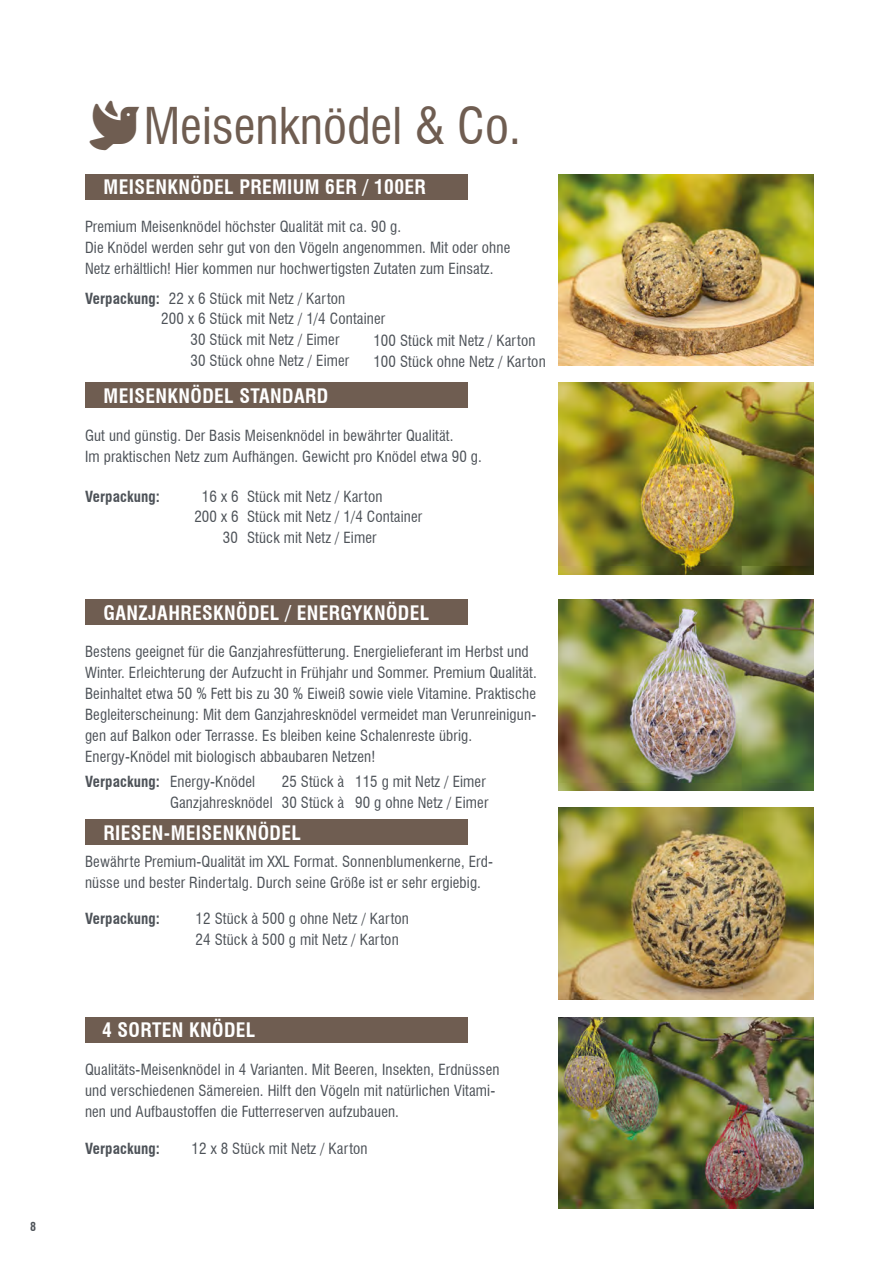
<style>
.page{position:relative;width:893px;height:1263px;background:#fff}
.page>*{position:absolute;margin:0;border:0;box-sizing:border-box;transform-origin:0 0}
.t1{font:condensed 49.5px "Swiss 721 BT";color:#6f5d51}
.Sorte_schwarz{font:700 condensed 19.5px "Swiss 721 BT";letter-spacing:.02em;color:#fff}
.Fließtext{font:condensed 15px/21px "Swiss 721 BT";letter-spacing:.01em;color:#4d5258}
.Verpackung{font:condensed 15px "Swiss 721 BT";letter-spacing:.01em;color:#4d5258}
.Verpackung-2{font:700 condensed 15px "Swiss 721 BT";letter-spacing:.01em;color:#4d5258}
.t2{font:700 condensed 12px "Swiss 721 BT";color:#4d5258}
.s1{font-weight:700}
</style>
<div class="page">
<div style="left:85px;top:174px;width:383px;height:26px;background:#6f5d51"></div>
<div style="left:85px;top:383px;width:383px;height:25px;background:#6f5d51"></div>
<div style="left:85px;top:600px;width:383px;height:25px;background:#6f5d51"></div>
<div style="left:85px;top:820px;width:383px;height:25px;background:#6f5d51"></div>
<div style="left:85px;top:1017px;width:383px;height:25px;background:#6f5d51"></div>
<img style="left:558px;top:1017px;width:256px;height:191px">
<img style="left:558px;top:174px;width:256px;height:192px">
<img style="left:558px;top:383px;width:256px;height:191px">
<img style="left:558px;top:600px;width:256px;height:191px">
<img style="left:558px;top:808px;width:256px;height:191px">
<p class="t2" style="left:30px;top:1219px;width:7px">8</p>
<p class="t1" style="left:144px;top:96px;width:379px">Meisenknödel &amp; Co.</p>
<p class="Sorte_schwarz" style="left:104px;top:176px;width:324px">MEISENKNÖDEL PREMIUM 6ER / 100ER</p>
<p class="Fließtext" style="left:85px;top:216px;width:427px">Premium Meisenknödel höchster Qualität mit ca. 90 g.<br>Die Knödel werden sehr gut von den Vögeln angenommen. Mit oder ohne<br>Netz erhältlich! Hier kommen nur hochwertigsten Zutaten zum Einsatz.</p>
<p class="Verpackung" style="left:85px;top:289px;width:262px"><span class="s1">Verpackung:</span> 22 x 6 Stück mit Netz / Karton</p>
<p class="Verpackung" style="left:161px;top:310px;width:225px">200 x 6 Stück mit Netz / 1/4 Container</p>
<p class="Verpackung" style="left:190px;top:331px;width:150px">30 Stück mit Netz / Eimer</p>
<p class="Verpackung" style="left:190px;top:351px;width:160px">30 Stück ohne Netz / Eimer</p>
<p class="Verpackung" style="left:373px;top:332px;width:164px">100 Stück mit Netz / Karton</p>
<p class="Verpackung" style="left:373px;top:352px;width:174px">100 Stück ohne Netz / Karton</p>
<p class="Sorte_schwarz" style="left:104px;top:384px;width:226px">MEISENKNÖDEL STANDARD</p>
<p class="Fließtext" style="left:85px;top:425px;width:398px">Gut und günstig. Der Basis Meisenknödel in bewährter Qualität.<br>Im praktischen Netz zum Aufhängen. Gewicht pro Knödel etwa 90 g.</p>
<p class="Verpackung-2" style="left:85px;top:487px;width:77px">Verpackung:</p>
<p class="Verpackung" style="left:202px;top:487px;width:182px">16 x 6 Stück mit Netz / Karton</p>
<p class="Verpackung" style="left:194px;top:508px;width:229px">200 x 6 Stück mit Netz / 1/4 Container</p>
<p class="Verpackung" style="left:223px;top:528px;width:155px">30 Stück mit Netz / Eimer</p>
<p class="Sorte_schwarz" style="left:104px;top:601px;width:327px">GANZJAHRESKNÖDEL / ENERGYKNÖDEL</p>
<p class="Fließtext" style="left:85px;top:641px;width:453px">Bestens geeignet für die Ganzjahresfütterung. Energielieferant im Herbst und Winter. Erleichterung der Aufzucht in Frühjahr und Sommer. Premium Qualität.<br>Beinhaltet etwa 50 % Fett bis zu 30 % Eiweiß sowie viele Vitamine. Praktische Begleiterscheinung: Mit dem Ganzjahresknödel vermeidet man Verunreinigun&shy;gen auf Balkon oder Terrasse. Es bleiben keine Schalenreste übrig.<br>Energy-Knödel mit biologisch abbaubaren Netzen!</p>
<p class="Verpackung" style="left:85px;top:773px;width:172px"><span class="s1">Verpackung:</span> Energy-Knödel</p>
<p class="Verpackung" style="left:282px;top:773px;width:205px">25 Stück à 115 g mit Netz / Eimer</p>
<p class="Verpackung" style="left:170px;top:794px;width:320px">Ganzjahresknödel 30 Stück à 90 g ohne Netz / Eimer</p>
<p class="Sorte_schwarz" style="left:104px;top:821px;width:199px">RIESEN-MEISENKNÖDEL</p>
<p class="Fließtext" style="left:85px;top:851px;width:409px">Bewährte Premium-Qualität im XXL Format. Sonnenblumenkerne, Erd&shy;nüsse und bester Rindertalg. Durch seine Größe ist er sehr ergiebig.</p>
<p class="Verpackung-2" style="left:85px;top:909px;width:77px">Verpackung:</p>
<p class="Verpackung" style="left:196px;top:909px;width:215px">12 Stück à 500 g ohne Netz / Karton</p>
<p class="Verpackung" style="left:196px;top:930px;width:205px">24 Stück à 500 g mit Netz / Karton</p>
<p class="Sorte_schwarz" style="left:102px;top:1018px;width:155px">4 SORTEN KNÖDEL</p>
<p class="Fließtext" style="left:85px;top:1059px;width:416px">Qualitäts-Meisenknödel in 4 Varianten. Mit Beeren, Insekten, Erdnüssen und verschiedenen Sämereien. Hilft den Vögeln mit natürlichen Vitami&shy;nen und Aufbaustoffen die Futterreserven aufzubauen.</p>
<p class="Verpackung-2" style="left:85px;top:1140px;width:77px">Verpackung:</p>
<p class="Verpackung" style="left:192px;top:1140px;width:178px">12 x 8 Stück mit Netz / Karton</p>
</div>
